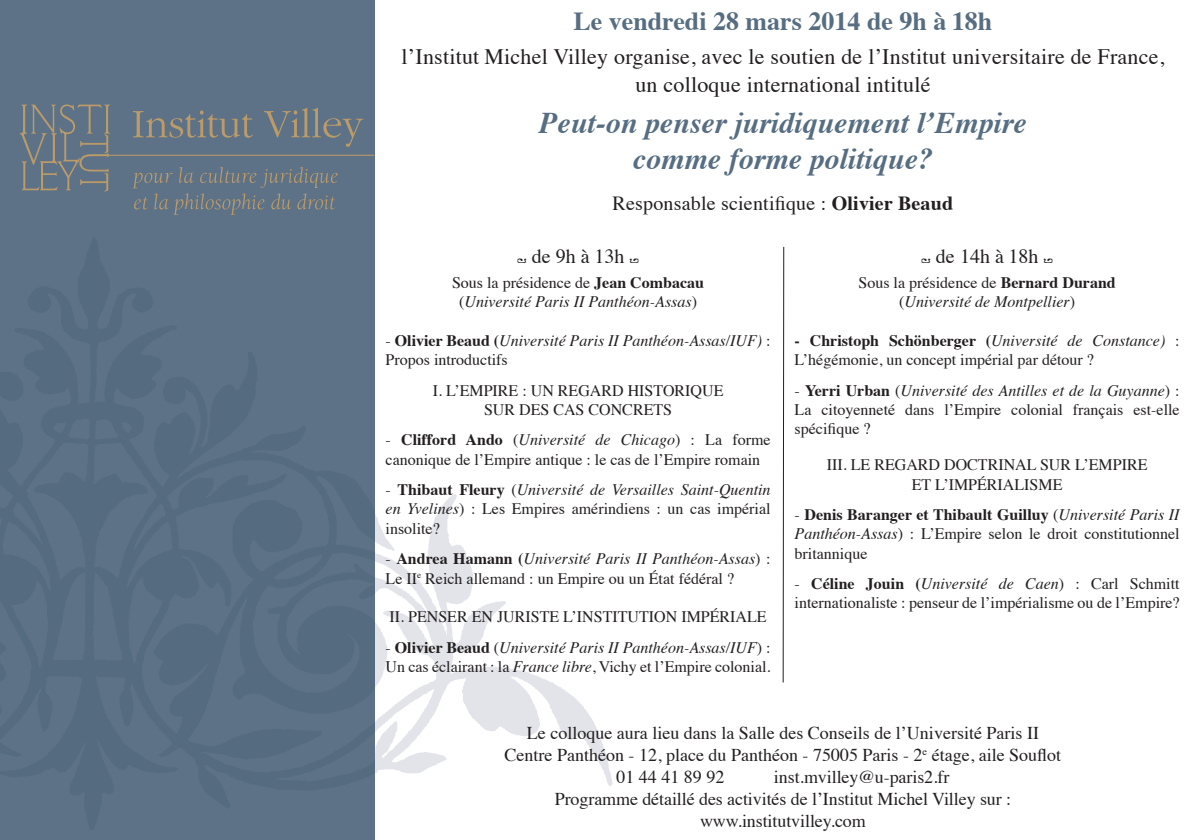
<style>
.page{position:relative;width:1191px;height:840px;background:#fff}
.page>*{position:absolute;margin:0;border:0;box-sizing:border-box;transform-origin:0 0}
.t1{font:italic 700 30px "Times";color:#566d82}
.t2{font:700 26px "Times";color:#566d82}
.t3{font:22px "Times";letter-spacing:.01em;color:#231f20}
.t4{font:20px "Times";letter-spacing:.01em;color:#231f20}
.t5{font:18px/22px "Times";color:#231f20;text-align:center}
.t6{font:16px/19.2px "Times";color:#231f20}
.t7{font:italic 16px/19.2px "Times";color:#231f20}
.s1{font-weight:700}
.s2{font-style:normal}
.s3{font-weight:700;font-style:normal}
.s4{font-style:italic}
</style>
<div class="page">
<img style="left:374px;top:228px;width:239px;height:607px">
<div style="left:0;top:0;width:374px;height:839px;background:#5d7287"></div>
<hr style="left:107px;top:155px;width:267px;height:1px;background:#bc9b69">
<svg style="left:20px;top:104px;width:90px;height:87px"></svg>
<svg style="left:133px;top:167px;width:205px;height:48px"></svg>
<svg style="left:133px;top:108px;width:230px;height:39px"></svg>
<hr style="left:782px;top:247px;width:2px;height:435px;background:#231f20">
<p class="t2" style="left:573px;top:-3px;width:420px">Le vendredi 28 mars 2014 de 9h à 18h</p>
<p class="t3" style="left:401px;top:36px;width:764px">l’Institut Michel Villey organise, avec le soutien de l’Institut universitaire de France,</p>
<p class="t3" style="left:635px;top:64px;width:297px">un colloque international intitulé</p>
<p class="t1" style="left:539px;top:95px;width:489px">Peut-on penser juridiquement l’Empire</p>
<p class="t1" style="left:633px;top:131px;width:301px">comme forme politique?</p>
<p class="t4" style="left:612px;top:185px;width:342px">Responsable scientifique : <span class="s1">Olivier Beaud</span></p>
<p class="t4" style="left:517px;top:238px;width:123px">• de 9h à 13h •</p>
<p class="t6" style="left:452px;top:272px;width:253px">Sous la présidence de <span class="s1">Jean Combacau</span></p>
<p class="t7" style="left:459px;top:291px;width:239px"><span class="s2">(</span>Université Paris II Panthéon-Assas<span class="s2">)</span></p>
<p class="t7" style="left:385px;top:330px;width:386px"><span class="s2">-</span> <span class="s3">Olivier Beaud (</span>Université Paris II Panthéon-Assas/IUF) <span class="s2">:<br>Propos introductifs</span></p>
<p class="t6" style="left:433px;top:379px;width:292px;text-align:center">I. L’EMPIRE : UN REGARD HISTORIQUE<br>SUR DES CAS CONCRETS</p>
<p class="t6" style="left:385px;top:429px;width:386px">- <span class="s1">Clifford Ando</span> (<span class="s4">Université de Chicago</span>) : La forme canonique de l’Empire antique : le cas de l’Empire romain</p>
<p class="t6" style="left:385px;top:478px;width:386px;text-align:justify">- <span class="s1">Thibaut Fleury</span> (<span class="s4">Université de Versailles Saint-Quentin en Yvelines</span>) : Les Empires amérindiens : un cas impérial insolite?</p>
<p class="t6" style="left:385px;top:547px;width:386px">- <span class="s1">Andrea Hamann (</span><span class="s4">Université Paris II Panthéon-Assas</span>) :<br>Le II<sup>e</sup> Reich allemand : un Empire ou un État fédéral ?</p>
<p class="t6" style="left:389px;top:605px;width:379px">II. PENSER EN JURISTE L’INSTITUTION IMPÉRIALE</p>
<p class="t6" style="left:385px;top:635px;width:386px">- <span class="s1">Olivier Beaud</span> (<span class="s4">Université Paris II Panthéon-Assas/IUF</span>) :<br>Un cas éclairant : la <span class="s4">France libre</span>, Vichy et l’Empire colonial.</p>
<p class="t4" style="left:921px;top:238px;width:133px">• de 14h à 18h •</p>
<p class="t7" style="left:858px;top:272px;width:259px;text-align:center"><span class="s2">Sous la présidence de</span> <span class="s3">Bernard Durand </span><span class="s2">(</span>Université de Montpellier<span class="s2">)</span></p>
<p class="t6" style="left:794px;top:329px;width:386px"><span class="s1">- Christoph Schönberger (</span><span class="s4">Université de Constance)</span> :<br>L’hégémonie, un concept impérial par détour ?</p>
<p class="t6" style="left:794px;top:379px;width:386px;text-align:justify">- <span class="s1">Yerri Urban</span> (<span class="s4">Université des Antilles et de la Guyanne</span>) :<br>La citoyenneté dans l’Empire colonial français est-elle spécifique ?</p>
<p class="t6" style="left:826px;top:454px;width:322px;text-align:center">III. LE REGARD DOCTRINAL SUR L’EMPIRE<br>ET L’IMPÉRIALISME</p>
<p class="t6" style="left:794px;top:503px;width:386px;text-align:justify">- <span class="s1">Denis Baranger et Thibault Guilluy</span> (<span class="s4">Université Paris II Panthéon-Assas</span>) : L’Empire selon le droit constitutionnel britannique</p>
<p class="t6" style="left:794px;top:572px;width:386px">- <span class="s1">Céline Jouin (</span><span class="s4">Université de Caen</span>) : Carl Schmitt internationaliste : penseur de l’impérialisme ou de l’Empire?</p>
<p class="t5" style="left:527px;top:720px;width:513px">Le colloque aura lieu dans la Salle des Conseils de l’Université Paris II</p>
<p class="t5" style="left:504px;top:742px;width:558px">Centre Panthéon - 12, place du Panthéon - 75005 Paris - 2<sup>e</sup> étage, aile Souflot</p>
<p class="t5" style="left:616px;top:764px;width:109px">01 44 41 89 92</p>
<p class="t5" style="left:774px;top:764px;width:177px">inst.mvilley@u-paris2.fr</p>
<p class="t5" style="left:555px;top:786px;width:458px">Programme détaillé des activités de l’Institut Michel Villey sur : www.institutvilley.com</p>
</div>
